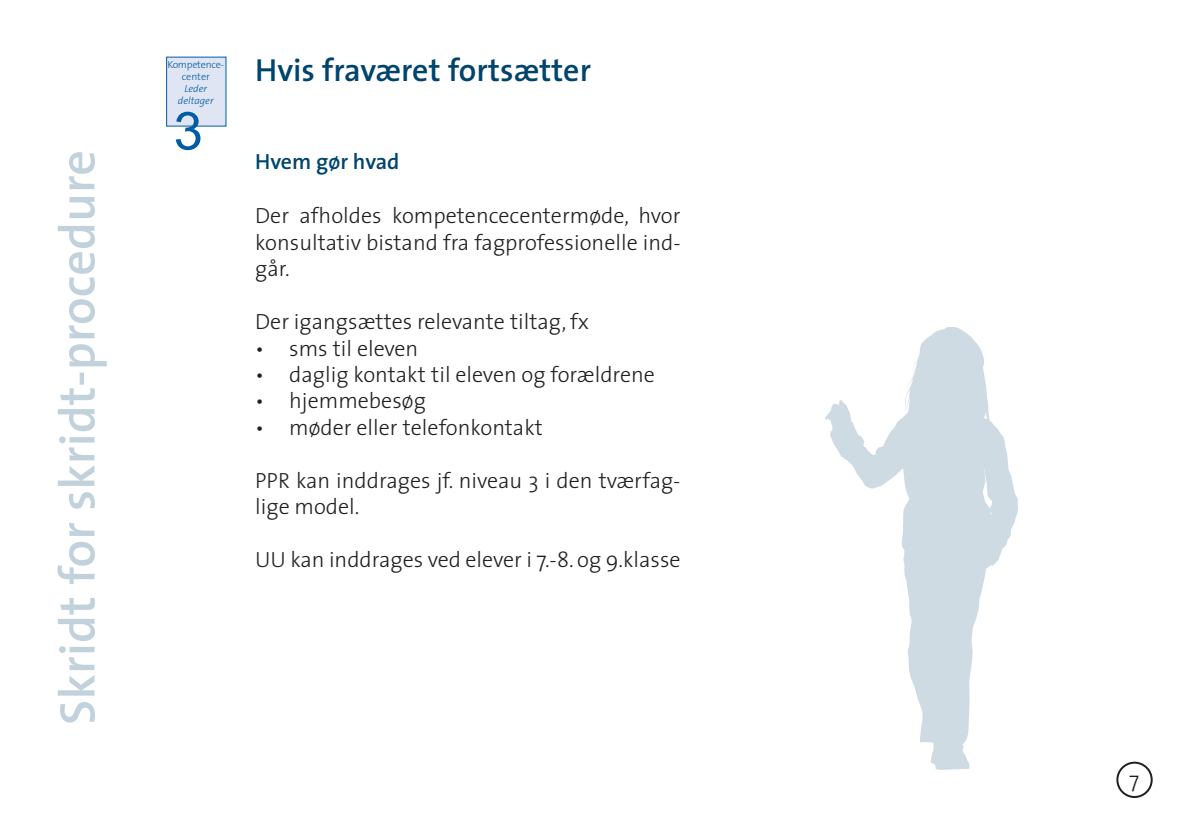
<style>
.page{position:relative;width:1191px;height:840px;background:#fff}
.page>*{position:absolute;margin:0;border:0;box-sizing:border-box;transform-origin:0 0}
.t1{font:52.6px "Arial";color:#015ca3}
.t2{font:600 32px "The Sans";color:#00446d}
.t3{font:300 22px/26.4px "The Sans";color:#231f20;text-align:justify}
.t4{font:600 22px "The Sans";color:#00446d}
.t5{font:300 10.2px/12.2px "The Sans";letter-spacing:-.02em;color:#015ca3;text-align:center}
.t6{font:italic 300 10.2px/12.2px "The Sans";color:#015ca3;text-align:center}
</style>
<div class="page">
<div style="left:1116px;top:761px;width:36px;height:36px;border:2px solid #231f20;border-radius:50%"></div>
<div style="left:166px;top:57px;width:60px;height:69px;background:#dfe5f2"></div>
<svg style="left:57px;top:152px;width:50px;height:570px"></svg>
<svg style="left:825px;top:327px;width:193px;height:442px"></svg>
<p class="t5" style="left:167px;top:58px;width:58px">Kompetence&shy;center</p>
<p class="t6" style="left:178px;top:83px;width:37px">Leder deltager</p>
<h1 class="t1" style="left:174px;top:96px;width:31px">3</h1>
<h2 class="t2" style="left:255px;top:49px;width:337px">Hvis fraværet fortsætter</h2>
<p class="t4" style="left:255px;top:147px;width:146px">Hvem gør hvad</p>
<p class="t3" style="left:255px;top:203px;width:427px">Der afholdes kompetencecentermøde, hvor konsultativ bistand fra fagprofessionelle ind&shy;går.</p>
<p class="t3" style="left:255px;top:308px;width:335px">Der igangsættes relevante tiltag, fx</p>
<p class="t3" style="left:255px;top:335px;width:165px">• sms til eleven</p>
<p class="t3" style="left:255px;top:361px;width:401px">• daglig kontakt til eleven og forældrene</p>
<p class="t3" style="left:255px;top:388px;width:172px">• hjemmebesøg</p>
<p class="t3" style="left:255px;top:414px;width:289px">• møder eller telefonkontakt</p>
<p class="t3" style="left:255px;top:467px;width:427px">PPR kan inddrages jf. niveau 3 i den tværfag&shy;lige model.</p>
<p class="t3" style="left:255px;top:546px;width:427px">UU kan inddrages ved elever i 7.-8. og 9.klasse</p>
<p class="t3" style="left:1129px;top:765px;width:12px">7</p>
</div>
